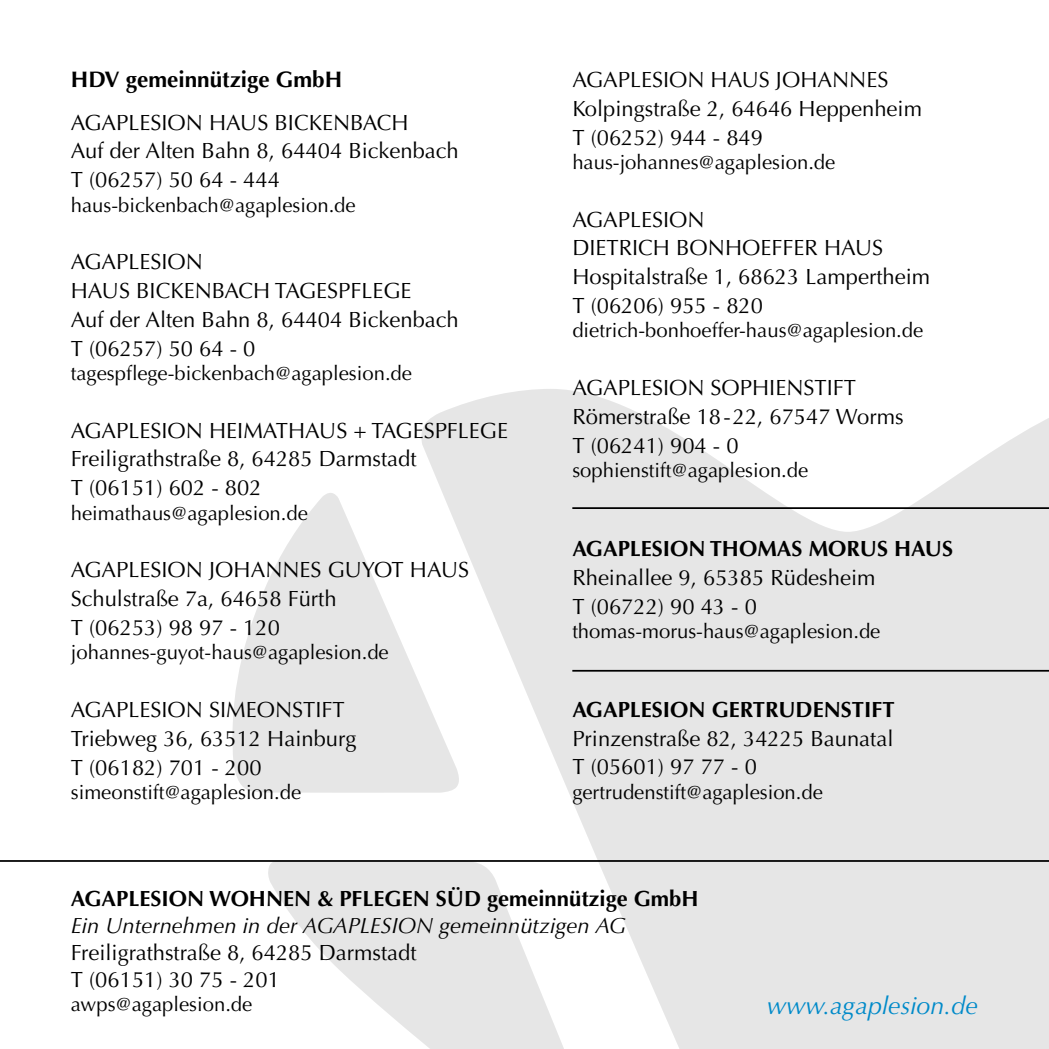
<style>
.page{position:relative;width:1049px;height:1049px;background:#fff}
.page>*{position:absolute;margin:0;border:0;box-sizing:border-box;transform-origin:0 0}
.t1{font:italic 25px "Optima LT Pro";color:#008ac9}
.t2{font:700 22.5px "Optima LT Pro";color:#000}
.t3{font:22px/28.8px "Optima LT Pro";color:#000}
.t4{font:700 22px "Optima LT Pro";color:#000}
.t5{font:italic 22px "Optima LT Pro";color:#000}
.t6{font:20.25px "Optima LT Pro";color:#000}
</style>
<div class="page">
<svg style="left:232px;top:389px;width:817px;height:660px;fill:#e6e6e6"></svg>
<hr style="left:572px;top:507px;width:477px;height:2px;background:#000">
<hr style="left:572px;top:670px;width:477px;height:2px;background:#000">
<hr style="left:0;top:860px;width:1049px;height:2px;background:#000">
<p class="t2" style="left:71px;top:65px;width:273px">HDV gemeinnützige GmbH</p>
<p class="t3" style="left:71px;top:108px;width:389px">AGAPLESION HAUS BICKENBACH<br>Auf der Alten Bahn 8, 64404 Bickenbach<br>T (06257) 50 64 - 444</p>
<p class="t6" style="left:71px;top:192px;width:286px">haus-bickenbach@agaplesion.de</p>
<p class="t3" style="left:71px;top:247px;width:389px">AGAPLESION<br>HAUS BICKENBACH TAGESPFLEGE<br>Auf der Alten Bahn 8, 64404 Bickenbach<br>T (06257) 50 64 - 0</p>
<p class="t6" style="left:71px;top:360px;width:343px">tagespflege-bickenbach@agaplesion.de</p>
<p class="t3" style="left:71px;top:416px;width:439px">AGAPLESION HEIMATHAUS + TAGESPFLEGE<br>Freiligrathstraße 8, 64285 Darmstadt<br>T (06151) 602 - 802</p>
<p class="t6" style="left:71px;top:500px;width:239px">heimathaus@agaplesion.de</p>
<p class="t3" style="left:71px;top:556px;width:400px">AGAPLESION JOHANNES GUYOT HAUS<br>Schulstraße 7a, 64658 Fürth<br>T (06253) 98 97 - 120</p>
<p class="t6" style="left:71px;top:640px;width:319px">johannes-guyot-haus@agaplesion.de</p>
<p class="t3" style="left:71px;top:695px;width:287px">AGAPLESION SIMEONSTIFT<br>Triebweg 36, 63512 Hainburg<br>T (06182) 701 - 200</p>
<p class="t6" style="left:71px;top:779px;width:232px">simeonstift@agaplesion.de</p>
<p class="t3" style="left:572px;top:65px;width:351px">AGAPLESION HAUS JOHANNES<br>Kolpingstraße 2, 64646 Heppenheim<br>T (06252) 944 - 849</p>
<p class="t6" style="left:572px;top:149px;width:265px">haus-johannes@agaplesion.de</p>
<p class="t3" style="left:572px;top:205px;width:359px">AGAPLESION<br>DIETRICH BONHOEFFER HAUS<br>Hospitalstraße 1, 68623 Lampertheim<br>T (06206) 955 - 820</p>
<p class="t6" style="left:572px;top:318px;width:352px">dietrich-bonhoeffer-haus@agaplesion.de</p>
<p class="t3" style="left:572px;top:373px;width:333px">AGAPLESION SOPHIENSTIFT<br>Römerstraße 18-22, 67547 Worms<br>T (06241) 904 - 0</p>
<p class="t6" style="left:572px;top:457px;width:237px">sophienstift@agaplesion.de</p>
<p class="t4" style="left:572px;top:534px;width:382px">AGAPLESION THOMAS MORUS HAUS</p>
<p class="t3" style="left:572px;top:563px;width:305px">Rheinallee 9, 65385 Rüdesheim<br>T (06722) 90 43 - 0</p>
<p class="t6" style="left:572px;top:618px;width:310px">thomas-morus-haus@agaplesion.de</p>
<p class="t4" style="left:572px;top:695px;width:324px">AGAPLESION GERTRUDENSTIFT</p>
<p class="t3" style="left:572px;top:724px;width:323px">Prinzenstraße 82, 34225 Baunatal<br>T (05601) 97 77 - 0</p>
<p class="t6" style="left:572px;top:779px;width:252px">gertrudenstift@agaplesion.de</p>
<p class="t4" style="left:71px;top:884px;width:629px">AGAPLESION WOHNEN &amp; PFLEGEN SÜD gemeinnützige GmbH</p>
<p class="t5" style="left:71px;top:912px;width:557px">Ein Unternehmen in der AGAPLESION gemeinnützigen AG</p>
<p class="t3" style="left:71px;top:939px;width:347px;line-height:26.8px">Freiligrathstraße 8, 64285 Darmstadt<br>T (06151) 30 75 - 201</p>
<p class="t6" style="left:71px;top:991px;width:183px">awps@agaplesion.de</p>
<p class="t1" style="left:767px;top:989px;width:213px">www.agaplesion.de</p>
</div>
